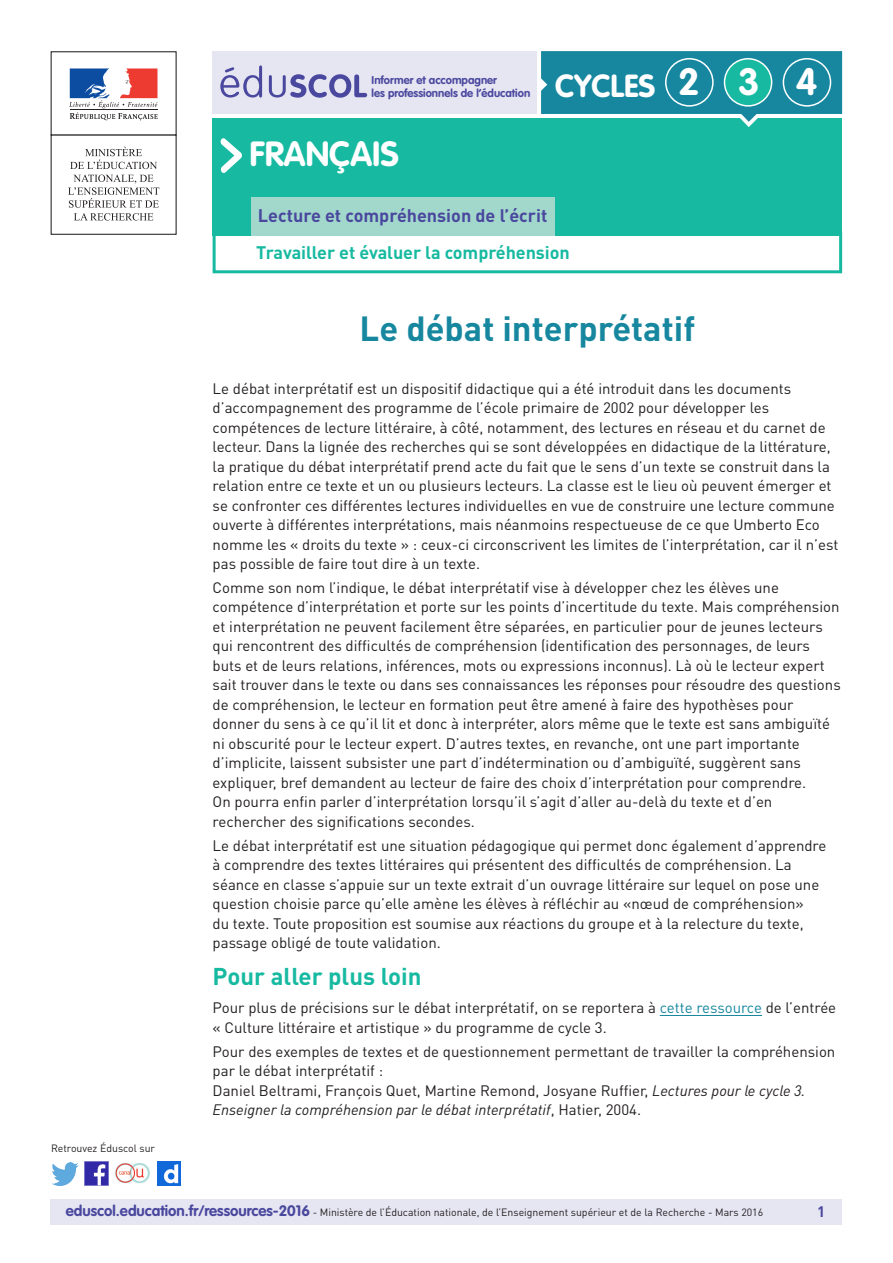
<style>
.page{position:relative;width:893px;height:1263px;background:#fff}
.page>*{position:absolute;margin:0;border:0;box-sizing:border-box;transform-origin:0 0}
.t1{font:700 37.5px "VAG Rounded Std";color:#fff}
.t2{font:700 34.5px "DIN Pro";color:#16879f}
._01_Nom_de_la_discip{font:700 34.5px "VAG Rounded Std";color:#fff}
.t3{font:700 31.5px "VAG Rounded Std";color:#fff}
._03_Titre_de_niveau{font:700 24px "DIN Pro";color:#17baa1}
._03_Sous-catégorie-r{font:700 18px "DIN Pro";letter-spacing:-.005em;color:#17baa1}
.t4{font:700 18px "DIN Pro";color:#4a489e}
._06_Texte_courant{font:15px/19.5px "DIN Pro";color:#231f20}
.t5{font:700 15px "DIN Pro";color:#4a489e}
.t6{font:700 11.25px/13.5px "VAG Rounded Std";color:#4a489e}
.t7{font:10.5px "DIN Pro";color:#231f20}
.s1{color:#16879f}
.s2{font-style:italic}
.s3{font-family:"VAG Rounded Std";font-weight:700;font-size:15px;color:#4a489e}
</style>
<div class="page">
<div style="left:213px;top:231px;width:629px;height:42px;border:3px solid #17baa1"></div>
<div style="left:213px;top:118px;width:629px;height:118px;background:#17baa1"></div>
<div style="left:251px;top:197px;width:304px;height:39px;background:#a2d8cc"></div>
<svg style="left:220px;top:138px;width:22px;height:35px"></svg>
<div style="left:213px;top:51px;width:324px;height:63px;background:#e6e5f2"></div>
<svg style="left:220px;top:65px;width:147px;height:33px"></svg>
<div style="left:51px;top:51px;width:126px;height:85px;border:1px solid #231f20"></div>
<svg style="left:69px;top:68px;width:89px;height:52px"></svg>
<hr style="left:70px;top:109px;width:87px;height:1px;background:#231f20">
<svg style="left:70px;top:147px;width:87px;height:22px"></svg>
<svg style="left:68px;top:175px;width:91px;height:46px"></svg>
<svg style="left:541px;top:51px;width:301px;height:76px"></svg>
<div style="left:665px;top:58px;width:49px;height:49px;border:2px solid #fff;border-radius:50%"></div>
<div style="left:724px;top:59px;width:48px;height:47px;background:#17baa1;border-radius:50%"></div>
<div style="left:724px;top:58px;width:48px;height:49px;border:2px solid #fff;border-radius:50%"></div>
<div style="left:783px;top:58px;width:48px;height:49px;border:2px solid #fff;border-radius:50%"></div>
<div style="left:50px;top:1199px;width:791px;height:26px;background:#e6e5f2"></div>
<img style="left:85px;top:1162px;width:23px;height:23px">
<img style="left:51px;top:1163px;width:28px;height:22px">
<img style="left:158px;top:1162px;width:22px;height:23px">
<img style="left:115px;top:1163px;width:35px;height:21px">
<hr style="left:660px;top:1015px;width:102px;height:1px;background:#16879f">
<p class="t6" style="left:372px;top:74px;width:160px">Informer et accompagner<br>les professionnels de l’éducation</p>
<p class="t3" style="left:555px;top:67px;width:102px">CYCLES</p>
<p class="t1" style="left:678px;top:60px;width:23px">2</p>
<p class="t1" style="left:738px;top:60px;width:23px">3</p>
<p class="t1" style="left:796px;top:60px;width:23px">4</p>
<p class="_01_Nom_de_la_discip" style="left:249px;top:133px;width:151px">FRANÇAIS</p>
<p class="t4" style="left:258px;top:204px;width:291px">Lecture et compréhension de l’écrit</p>
<p class="_03_Sous-catégorie-r" style="left:256px;top:240px;width:315px">Travailler et évaluer la compréhension</p>
<p class="t7" style="left:51px;top:1141px;width:106px">Retrouvez Éduscol sur</p>
<p class="t2" style="left:360px;top:305px;width:337px">Le débat interprétatif</p>
<p class="_06_Texte_courant" style="left:213px;top:378px;width:627px">Le débat interprétatif est un dispositif didactique qui a été introduit dans les documents d’accompagnement des programme de l’école primaire de 2002 pour développer les compétences de lecture littéraire, à côté, notamment, des lectures en réseau et du carnet de lecteur. Dans la lignée des recherches qui se sont développées en didactique de la littérature, la pratique du débat interprétatif prend acte du fait que le sens d’un texte se construit dans la relation entre ce texte et un ou plusieurs lecteurs. La classe est le lieu où peuvent émerger et se confronter ces différentes lectures individuelles en vue de construire une lecture commune ouverte à différentes interprétations, mais néanmoins respectueuse de ce que Umberto Eco nomme les « droits du texte » : ceux-ci circonscrivent les limites de l’interprétation, car il n’est pas possible de faire tout dire à un texte.</p>
<p class="_06_Texte_courant" style="left:213px;top:577px;width:630px">Comme son nom l’indique, le débat interprétatif vise à développer chez les élèves une compétence d’interprétation et porte sur les points d’incertitude du texte. Mais compréhension et interprétation ne peuvent facilement être séparées, en particulier pour de jeunes lecteurs qui rencontrent des difficultés de compréhension (identification des personnages, de leurs buts et de leurs relations, inférences, mots ou expressions inconnus). Là où le lecteur expert sait trouver dans le texte ou dans ses connaissances les réponses pour résoudre des questions de compréhension, le lecteur en formation peut être amené à faire des hypothèses pour donner du sens à ce qu’il lit et donc à interpréter, alors même que le texte est sans ambiguïté ni obscurité pour le lecteur expert. D’autres textes, en revanche, ont une part importante d’implicite, laissent subsister une part d’indétermination ou d’ambiguïté, suggèrent sans expliquer, bref demandent au lecteur de faire des choix d’interprétation pour comprendre.<br>On pourra enfin parler d’interprétation lorsqu’il s’agit d’aller au-delà du texte et d’en rechercher des significations secondes.</p>
<p class="_06_Texte_courant" style="left:213px;top:835px;width:615px">Le débat interprétatif est une situation pédagogique qui permet donc également d’apprendre à comprendre des textes littéraires qui présentent des difficultés de compréhension. La séance en classe s’appuie sur un texte extrait d’un ouvrage littéraire sur lequel on pose une question choisie parce qu’elle amène les élèves à réfléchir au «nœud de compréhension»<br>du texte. Toute proposition est soumise aux réactions du groupe et à la relecture du texte, passage obligé de toute validation.</p>
<p class="_03_Titre_de_niveau" style="left:213px;top:960px;width:210px">Pour aller plus loin</p>
<p class="_06_Texte_courant" style="left:213px;top:998px;width:625px">Pour plus de précisions sur le débat interprétatif, on se reportera à <span class="s1">cette ressource</span> de l’entrée « Culture littéraire et artistique » du programme de cycle 3.</p>
<p class="_06_Texte_courant" style="left:213px;top:1041px;width:624px">Pour des exemples de textes et de questionnement permettant de travailler la compréhension par le débat interprétatif :</p>
<p class="_06_Texte_courant" style="left:213px;top:1080px;width:594px">Daniel Beltrami, François Quet, Martine Remond, Josyane Ruffier, <span class="s2">Lectures pour le cycle 3.<br>Enseigner la compréhension par le débat interprétatif</span>, Hatier, 2004.</p>
<p class="t7" style="left:66px;top:1205px;width:699px"><span class="s3">eduscol.education.fr/ressources-2016</span> - Ministère de l’Éducation nationale, de l’Enseignement supérieur et de la Recherche - Mars 2016</p>
<p class="t5" style="left:817px;top:1201px;width:10px">1</p>
</div>
